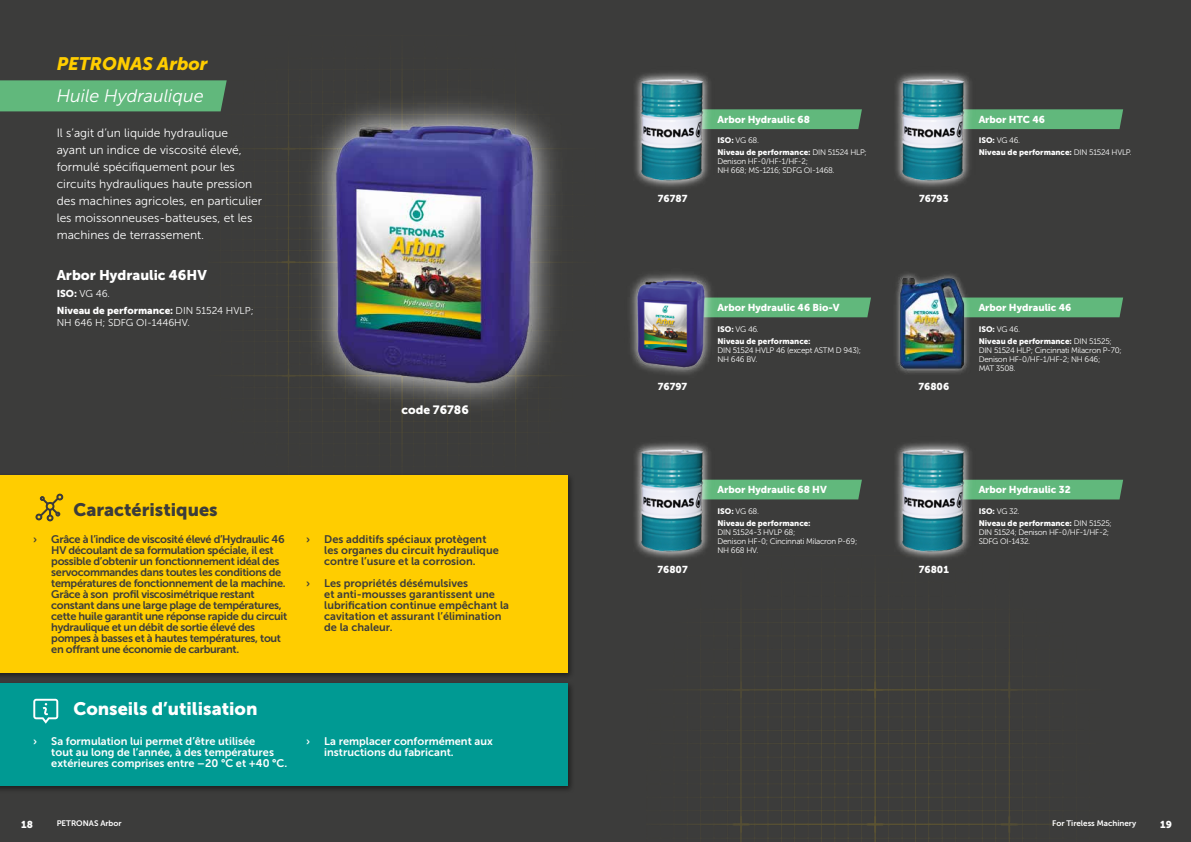
<style>
.page{position:relative;width:1191px;height:842px;background:#3c3c3b}
.page>*{position:absolute;margin:0;border:0;box-sizing:border-box;transform-origin:0 0}
.t1{font:18px "Museo Sans 900";color:#fff}
.t2{font:italic 18px "Museo Sans 300";color:#fff}
.t3{font:18px "Museo Sans 900";color:#3c3c3b}
.t4{font:italic 18px "Museo Sans 900";color:#ffcd00}
.t5{font:14px "Museo Sans 900";color:#fff}
.t6{font:12px/17px "Museo Sans 300";color:#fff}
.t7{font:12px "Museo Sans 900";color:#fff}
.t8{font:11px/11px "Museo Sans 700";letter-spacing:-.03em;color:#3c3c3b}
.t9{font:11px/11px "Museo Sans 700";color:#3c3c3b}
.t10{font:11px/11px "Museo Sans 700";color:#fff}
.t11{font:10px "Museo Sans 900";color:#fff}
.t12{font:10px "Museo Sans 300";color:#fff}
.t13{font:8px/9px "Museo Sans 300";letter-spacing:-.03em;color:#fff}
.t14{font:8px "Museo Sans 900";color:#fff}
.t15{font:8px "Museo Sans 700";color:#fff}
.s1{font-family:"Museo Sans 900"}
.s2{font-family:"Museo Sans 300"}
</style>
<div class="page">
<img style="left:687px;top:609px;width:369px;height:233px">
<div style="left:0;top:472px;width:575px;height:208px;background:#000;opacity:.5"></div>
<div style="left:0;top:475px;width:567px;height:197px;background:#ffcd00"></div>
<div style="left:0;top:680px;width:575px;height:113px;background:#000;opacity:.5"></div>
<div style="left:0;top:683px;width:567px;height:102px;background:#009a93"></div>
<div style="left:715px;top:109px;width:147px;height:20px;background:#61b87c"></div>
<div style="left:715px;top:480px;width:147px;height:19px;background:#61b87c"></div>
<div style="left:718px;top:297px;width:153px;height:20px;background:#61b87c"></div>
<div style="left:976px;top:109px;width:147px;height:20px;background:#61b87c"></div>
<div style="left:976px;top:480px;width:147px;height:19px;background:#61b87c"></div>
<div style="left:971px;top:297px;width:152px;height:20px;background:#61b87c"></div>
<div style="left:0;top:80px;width:227px;height:31px;background:#61b87c"></div>
<img style="left:630px;top:274px;width:88px;height:100px">
<img style="left:634px;top:72px;width:81px;height:116px">
<img style="left:634px;top:442px;width:81px;height:117px">
<img style="left:895px;top:72px;width:81px;height:116px">
<img style="left:895px;top:442px;width:81px;height:117px">
<img style="left:896px;top:273px;width:75px;height:101px">
<img style="left:297px;top:92px;width:261px;height:329px">
<svg style="left:33px;top:699px;width:25px;height:25px"></svg>
<svg style="left:35px;top:494px;width:28px;height:27px"></svg>
<h1 class="t4" style="left:57px;top:54px;width:152px">PETRONAS Arbor</h1>
<h1 class="t2" style="left:57px;top:86px;width:148px">Huile Hydraulique</h1>
<p class="t6" style="left:57px;top:125px;width:207px">Il s’agit d’un liquide hydraulique<br>ayant un indice de viscosité élevé, formulé spécifiquement pour les circuits hydrauliques haute pression des machines agricoles, en particulier les moissonneuses-batteuses, et les machines de terrassement.</p>
<p class="t5" style="left:57px;top:267px;width:152px">Arbor Hydraulic 46HV</p>
<p class="t12" style="left:57px;top:288px;width:55px"><span class="s1">ISO:</span> VG 46.</p>
<p class="t11" style="left:57px;top:305px;width:198px">Niveau de performance: <span class="s2">DIN 51524 HVLP;</span></p>
<p class="t12" style="left:57px;top:317px;width:135px">NH 646 H; SDFG OI-1446HV.</p>
<h1 class="t3" style="left:73px;top:499px;width:146px">Caractéristiques</h1>
<p class="t7" style="left:401px;top:403px;width:69px">code 76786</p>
<p class="t8" style="left:33px;top:534px;width:5px">›</p>
<p class="t8" style="left:51px;top:534px;width:237px">Grâce à l’indice de viscosité élevé d’Hydraulic 46<br>HV découlant de sa formulation spéciale, il est possible d’obtenir un fonctionnement idéal des servocommandes dans toutes les conditions de températures de fonctionnement de la machine.<br>Grâce à son profil viscosimétrique restant constant dans une large plage de températures, cette huile garantit une réponse rapide du circuit hydraulique et un débit de sortie élevé des pompes à basses et à hautes températures, tout en offrant une économie de carburant.</p>
<p class="t8" style="left:306px;top:534px;width:5px">›</p>
<p class="t9" style="left:324px;top:534px;width:176px">Des additifs spéciaux protègent les organes du circuit hydraulique contre l’usure et la corrosion.</p>
<p class="t8" style="left:306px;top:578px;width:5px">›</p>
<p class="t9" style="left:324px;top:578px;width:186px">Les propriétés désémulsives<br>et anti-mousses garantissent une lubrification continue empêchant la cavitation et assurant l’élimination de la chaleur.</p>
<h1 class="t1" style="left:73px;top:698px;width:186px">Conseils d’utilisation</h1>
<p class="t10" style="left:33px;top:735px;width:5px">›</p>
<p class="t10" style="left:51px;top:735px;width:237px">Sa formulation lui permet d’être utilisée<br>tout au long de l’année, à des températures extérieures comprises entre –20 °C et +40 °C.</p>
<p class="t10" style="left:306px;top:735px;width:5px">›</p>
<p class="t10" style="left:324px;top:735px;width:170px">La remplacer conformément aux instructions du fabricant.</p>
<p class="t11" style="left:658px;top:193px;width:31px">76787</p>
<p class="t11" style="left:717px;top:113px;width:94px">Arbor Hydraulic 68</p>
<p class="t13" style="left:717px;top:136px;width:43px"><span class="s1">ISO:</span> VG 68.</p>
<p class="t14" style="left:717px;top:148px;width:151px">Niveau de performance: <span class="s2">DIN 51524 HLP;</span></p>
<p class="t13" style="left:717px;top:157px;width:119px">Denison HF-0/HF-1/HF-2;<br>NH 668; MS-1216; SDFG OI-1468.</p>
<p class="t11" style="left:919px;top:193px;width:31px">76793</p>
<p class="t11" style="left:978px;top:114px;width:68px">Arbor HTC 46</p>
<p class="t13" style="left:978px;top:136px;width:43px"><span class="s1">ISO:</span> VG 46.</p>
<p class="t14" style="left:978px;top:148px;width:154px">Niveau de performance: <span class="s2">DIN 51524 HVLP.</span></p>
<p class="t11" style="left:658px;top:381px;width:31px">76797</p>
<p class="t11" style="left:717px;top:302px;width:123px">Arbor Hydraulic 46 Bio-V</p>
<p class="t11" style="left:978px;top:302px;width:94px">Arbor Hydraulic 46</p>
<p class="t13" style="left:717px;top:324px;width:43px"><span class="s1">ISO:</span> VG 46.</p>
<p class="t14" style="left:717px;top:336px;width:95px">Niveau de performance:</p>
<p class="t13" style="left:717px;top:345px;width:145px">DIN 51524 HVLP 46 (except ASTM D 943);<br>NH 646 BV.</p>
<p class="t11" style="left:918px;top:381px;width:32px">76806</p>
<p class="t13" style="left:978px;top:324px;width:43px"><span class="s1">ISO:</span> VG 46.</p>
<p class="t14" style="left:978px;top:336px;width:135px">Niveau de performance: <span class="s2">DIN 51525;</span></p>
<p class="t13" style="left:978px;top:345px;width:145px">DIN 51524 HLP; Cincinnati Milacron P-70;<br>Denison HF-0/HF-1/HF-2; NH 646;<br>MAT 3508.</p>
<p class="t11" style="left:657px;top:563px;width:32px">76807</p>
<p class="t11" style="left:717px;top:484px;width:111px">Arbor Hydraulic 68 HV</p>
<p class="t13" style="left:717px;top:506px;width:43px"><span class="s1">ISO:</span> VG 68.</p>
<p class="t14" style="left:717px;top:518px;width:95px">Niveau de performance:</p>
<p class="t13" style="left:717px;top:527px;width:141px">DIN 51524-3 HVLP 68;<br>Denison HF-0; Cincinnati Milacron P-69;<br>NH 668 HV.</p>
<p class="t11" style="left:918px;top:563px;width:32px">76801</p>
<p class="t11" style="left:978px;top:484px;width:93px">Arbor Hydraulic 32</p>
<p class="t13" style="left:978px;top:506px;width:43px"><span class="s1">ISO:</span> VG 32.</p>
<p class="t14" style="left:978px;top:518px;width:135px">Niveau de performance: <span class="s2">DIN 51525;</span></p>
<p class="t13" style="left:978px;top:527px;width:132px">DIN 51524; Denison HF-0/HF-1/HF-2;<br>SDFG OI-1432.</p>
<p class="t11" style="left:21px;top:818px;width:13px">18</p>
<p class="t15" style="left:57px;top:819px;width:66px">PETRONAS Arbor</p>
<p class="t15" style="left:1052px;top:819px;width:86px">For Tireless Machinery</p>
<p class="t11" style="left:1160px;top:818px;width:13px">19</p>
</div>
